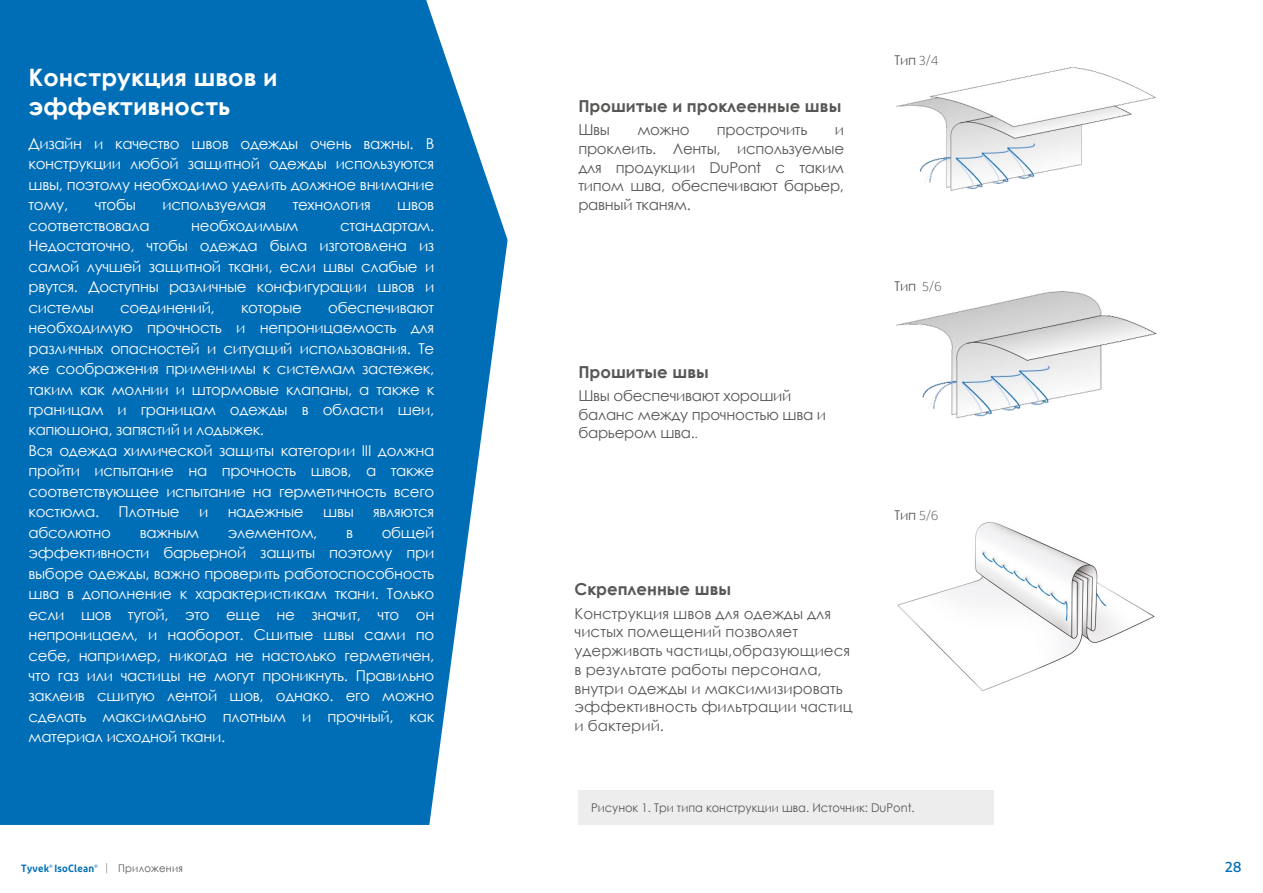
<style>
.page{position:relative;width:1263px;height:893px;background:#fff}
.page>*{position:absolute;margin:0;border:0;box-sizing:border-box;transform-origin:0 0}
.Texte_Appendices{font:700 24px/29.1px "Century Gothic";color:#fff}
.Texte_Appendices-2{font:700 16.5px "Century Gothic";color:#575756}
.Texte_Appendices-3{font:15px/20.4px "Century Gothic";letter-spacing:-.02em;color:#fff;text-align:justify}
.Texte_Appendices-4{font:15px/18.8px "Century Gothic";color:#575756;text-align:justify}
.Texte_Appendices-5{font:15px/18.6px "Century Gothic";letter-spacing:-.02em;color:#575756}
.t1{font:500 15px "Diodrum";color:#006eb7}
.Bullets_Appendices{font:13.5px "Century Gothic";letter-spacing:-.025em;color:#575756}
.Bullets_Appendices-2{font:12px "Century Gothic";color:#575756;scale:.95 1}
.t2{font:600 10.5px "Diodrum";letter-spacing:.025em;color:#006eb7;scale:.95 1}
.s1{font-family:"Diodrum"}
.s2{font-family:"Diodrum";font-weight:300}
.s3{font-weight:300;color:#575756}
.s4{font-family:"Century Gothic";font-weight:400;color:#575756}
</style>
<div class="page">
<svg style="left:0;top:0;width:508px;height:825px;background:#1379bc"></svg>
<div style="left:578px;top:790px;width:416px;height:35px;background:#ededed"></div>
<img style="left:896px;top:67px;width:260px;height:124px">
<img style="left:896px;top:291px;width:261px;height:127px">
<img style="left:897px;top:522px;width:258px;height:169px">
<p class="Texte_Appendices" style="left:29px;top:61px;width:251px">Конструкция швов и эффективность</p>
<p class="Texte_Appendices-3" style="left:29px;top:133px;width:407px">Дизайн и качество швов одежды очень важны. В конструкции любой защитной одежды используются швы, поэтому необходимо уделить должное внимание тому,</p>
<p class="Texte_Appendices-3" style="left:95px;top:195px;width:43px">чтобы</p>
<p class="Texte_Appendices-3" style="left:162px;top:195px;width:105px">используемая</p>
<p class="Texte_Appendices-3" style="left:293px;top:195px;width:79px">технология</p>
<p class="Texte_Appendices-3" style="left:397px;top:195px;width:39px">швов</p>
<p class="Texte_Appendices-3" style="left:29px;top:215px;width:123px">соответствовала</p>
<p class="Texte_Appendices-3" style="left:191px;top:215px;width:109px">необходимым</p>
<p class="Texte_Appendices-3" style="left:29px;top:215px;width:407px;text-indent:311px">стандартам.<br>Недостаточно, чтобы одежда была изготовлена из самой лучшей защитной ткани, если швы слабые и рвутся. Доступны различные конфигурации швов и системы</p>
<p class="Texte_Appendices-3" style="left:29px;top:297px;width:407px;text-align:left;text-indent:300px">обеспечивают необходимую прочность и непроницаемость для различных опасностей и ситуаций использования. Те же соображения применимы к системам застежек, таким как молнии и штормовые клапаны, а также к границам и границам одежды в области шеи, капюшона, запястий и лодыжек.<br>Вся одежда химической защиты категории III должна пройти испытание на прочность швов, а также соответствующее испытание на герметичность всего костюма.</p>
<p class="Texte_Appendices-3" style="left:120px;top:297px;width:96px">соединений,</p>
<p class="Texte_Appendices-3" style="left:241px;top:297px;width:62px">которые</p>
<p class="Texte_Appendices-3" style="left:119px;top:501px;width:62px">Плотные</p>
<p class="Texte_Appendices-3" style="left:199px;top:501px;width:11px">и</p>
<p class="Texte_Appendices-3" style="left:228px;top:501px;width:78px">надежные</p>
<p class="Texte_Appendices-3" style="left:323px;top:501px;width:32px">швы</p>
<p class="Texte_Appendices-3" style="left:373px;top:501px;width:63px">являются</p>
<p class="Texte_Appendices-3" style="left:29px;top:522px;width:407px;text-indent:353px">общей эффективности барьерной защиты поэтому при выборе одежды, важно проверить работоспособность шва в дополнение к характеристикам ткани. Только если шов тугой, это еще не значит, что он непроницаем, и наоборот. Сшитые швы сами по себе, например, никогда не настолько герметичен, что газ или частицы не могут проникнуть. Правильно заклеив сшитую лентой шов, однако. его можно сделать максимально плотным и прочный, как материал исходной ткани.</p>
<p class="Texte_Appendices-3" style="left:29px;top:522px;width:84px">абсолютно</p>
<p class="Texte_Appendices-3" style="left:140px;top:522px;width:61px">важным</p>
<p class="Texte_Appendices-3" style="left:228px;top:522px;width:91px">элементом,</p>
<p class="Texte_Appendices-3" style="left:346px;top:522px;width:9px">в</p>
<p class="Texte_Appendices-2" style="left:578px;top:93px;width:264px">Прошитые и проклеенные швы</p>
<p class="Texte_Appendices-4" style="left:578px;top:120px;width:33px">Швы</p>
<p class="Texte_Appendices-4" style="left:637px;top:120px;width:54px">можно</p>
<p class="Texte_Appendices-5" style="left:717px;top:120px;width:92px">прострочить</p>
<p class="Texte_Appendices-4" style="left:578px;top:120px;width:267px;text-indent:257px">и проклеить. Ленты, используемые для продукции DuPont с таким типом шва, обеспечивают барьер, равный тканям.</p>
<p class="Texte_Appendices-2" style="left:578px;top:359px;width:132px">Прошитые швы</p>
<p class="Texte_Appendices-5" style="left:578px;top:386px;width:249px">Швы обеспечивают хороший баланс между прочностью шва и барьером шва.<span class="s1">.</span></p>
<p class="Texte_Appendices-2" style="left:574px;top:577px;width:158px">Скрепленные швы</p>
<p class="Texte_Appendices-4" style="left:574px;top:603px;width:279px;text-align:left">Конструкция швов для одежды для чистых помещений позволяет удерживать частицы,образующиеся в результате работы персонала, внутри одежды и максимизировать эффективность фильтрации частиц и бактерий.</p>
<p class="Bullets_Appendices" style="left:895px;top:50px;width:45px">Тип <span class="s2">3/4</span></p>
<p class="Bullets_Appendices" style="left:895px;top:277px;width:49px">Тип <span class="s2">5/6</span></p>
<p class="Bullets_Appendices" style="left:895px;top:506px;width:45px">Тип <span class="s2">5/6</span></p>
<p class="Bullets_Appendices-2" style="left:591px;top:799px;width:342px">Рисунок 1. Три типа конструкции шва. Источник: DuPont.</p>
<p class="t2" style="left:21px;top:862px;width:172px">Tyvek<sup>®</sup> IsoClean<sup>®</sup> <span class="s3">|</span> <span class="s4">Приложения</span></p>
<p class="t1" style="left:1225px;top:857px;width:18px">28</p>
</div>
